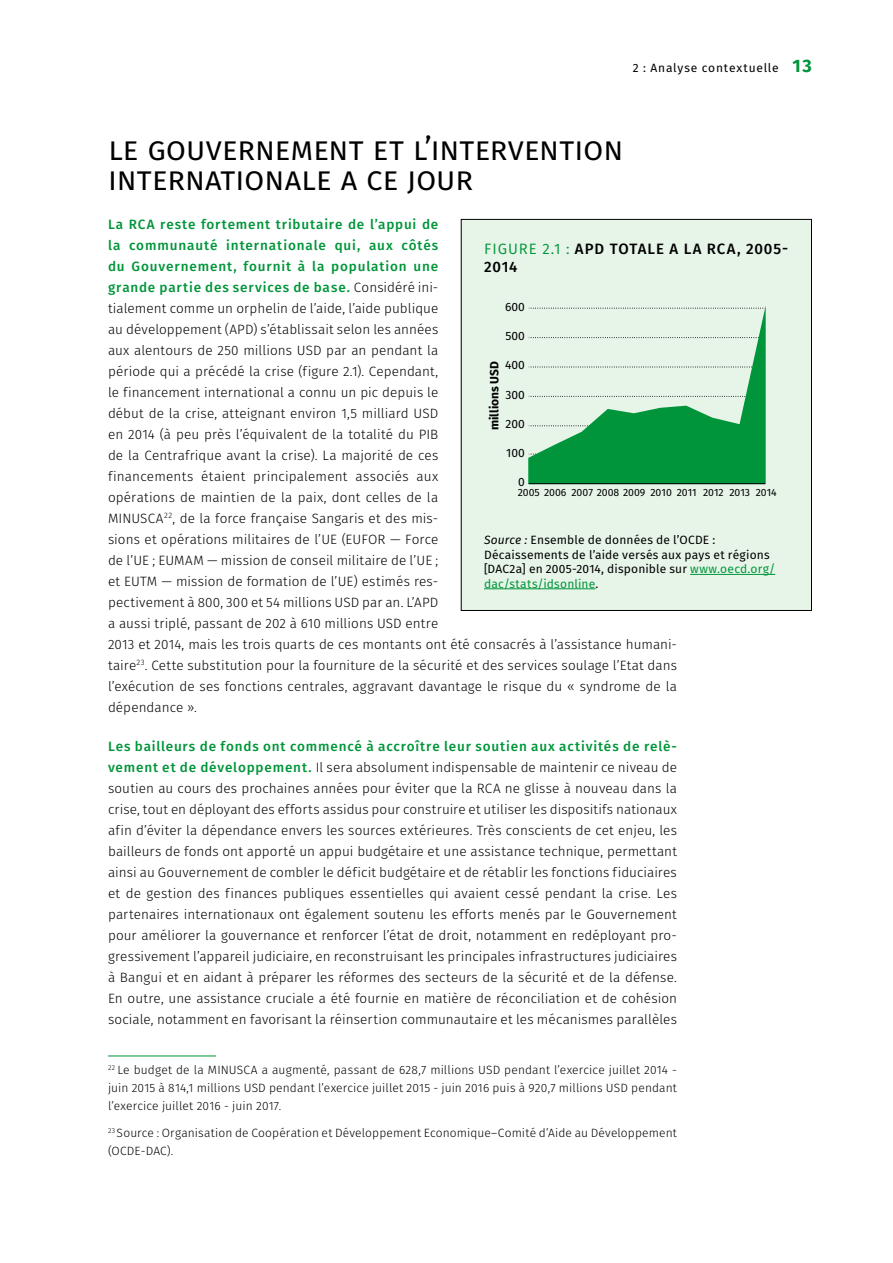
<style>
.page{position:relative;width:893px;height:1263px;background:#fff}
.page>*{position:absolute;margin:0;border:0;box-sizing:border-box;transform-origin:0 0}
.t1{font:33px/30px "Fira Sans";letter-spacing:-.01em;color:#000}
.t2{font:500 15px/18px "Fira Sans";letter-spacing:.06em;color:#000}
.t3{font:300 13.5px/21px "Fira Sans";letter-spacing:.005em;color:#000}
.t4{font:300 12px/18px "Fira Sans";letter-spacing:.01em;color:#000;text-align:justify}
.t5{font:12px/14.4px "Fira Sans";letter-spacing:.015em;color:#000}
.t6{font:12px "Fira Sans";letter-spacing:.065em;color:#000}
.t7{font:700 12px "Fira Sans";color:#000}
.t8{font:10.5px "Fira Sans";color:#000}
.s1{font-weight:700;font-size:18px;color:#00953a}
.s2{font-weight:500;color:#00953a}
.s3{font-weight:400;color:#00953a}
.s4{font-style:italic}
.s5{color:#00953a}
</style>
<div class="page">
<hr style="left:108px;top:1055px;width:108px;height:1px;background:#00953a">
<div style="left:461px;top:219px;width:350px;height:391px;background:#e7f5e9"></div>
<hr style="left:690px;top:574px;width:85px;height:1px;background:#00953a">
<hr style="left:484px;top:588px;width:112px;height:1px;background:#00953a">
<svg style="left:528px;top:306px;width:238px;height:178px"></svg>
<hr style="left:529px;top:483px;width:236px;height:1px;background:#000">
<div style="left:461px;top:219px;width:351px;height:392px;border:1px solid #000"></div>
<p class="t6" style="left:633px;top:59px;width:180px">2 : Analyse contextuelle <span class="s1">13</span></p>
<h1 class="t1" style="left:108px;top:133px;width:517px">Le Gouvernement et l’intervention internationale a ce jour</h1>
<p class="t3" style="left:108px;top:214px;width:570px"><span class="s2">La RCA reste fortement tributaire de l’appui de<br>la communauté internationale qui, aux côtés<br>du Gouvernement, fournit à la population une<br>grande partie des services de base.</span> Considéré ini-<br>tialement comme un orphelin de l’aide, l’aide publique<br>au développement (APD) s’établissait selon les années<br>aux alentours de 250 millions USD par an pendant la<br>période qui a précédé la crise (figure 2.1). Cependant,<br>le financement international a connu un pic depuis le<br>début de la crise, atteignant environ 1,5 milliard USD<br>en 2014 (à peu près l’équivalent de la totalité du PIB<br>de la Centrafrique avant la crise). La majorité de ces<br>financements étaient principalement associés aux<br>opérations de maintien de la paix, dont celles de la<br>MINUSCA<sup>22</sup>, de la force française Sangaris et des mis-<br>sions et opérations militaires de l’UE (EUFOR — Force<br>de l’UE ; EUMAM — mission de conseil militaire de l’UE ;<br>et EUTM — mission de formation de l’UE) estimés res-<br>pectivement à 800, 300 et 54 millions USD par an. L’APD<br>a aussi triplé, passant de 202 à 610 millions USD entre<br>2013 et 2014, mais les trois quarts de ces montants ont été consacrés à l’assistance humani&shy;taire<sup>23</sup>. Cette substitution pour la fourniture de la sécurité et des services soulage l’Etat dans l’exécution de ses fonctions centrales, aggravant davantage le risque du « syndrome de la dépendance ».</p>
<p class="t3" style="left:108px;top:736px;width:570px;text-align:justify"><span class="s2">Les bailleurs de fonds ont commencé à accroître leur soutien aux activités de relè&shy;vement et de développement.</span> Il sera absolument indispensable de maintenir ce niveau de soutien au cours des prochaines années pour éviter que la RCA ne glisse à nouveau dans la crise, tout en déployant des efforts assidus pour construire et utiliser les dispositifs nationaux afin d’éviter la dépendance envers les sources extérieures. Très conscients de cet enjeu, les bailleurs de fonds ont apporté un appui budgétaire et une assistance technique, permettant ainsi au Gouvernement de combler le déficit budgétaire et de rétablir les fonctions fiduciaires et de gestion des finances publiques essentielles qui avaient cessé pendant la crise. Les partenaires internationaux ont également soutenu les efforts menés par le Gouvernement pour améliorer la gouvernance et renforcer l’état de droit, notamment en redéployant pro&shy;gressivement l’appareil judiciaire, en reconstruisant les principales infrastructures judiciaires à Bangui et en aidant à préparer les réformes des secteurs de la sécurité et de la défense.<br>En outre, une assistance cruciale a été fournie en matière de réconciliation et de cohésion sociale, notamment en favorisant la réinsertion communautaire et les mécanismes parallèles</p>
<p class="t4" style="left:108px;top:1061px;width:570px"><sup>22</sup> Le budget de la MINUSCA a augmenté, passant de 628,7 millions USD pendant l’exercice juillet 2014 - juin 2015 à 814,1 millions USD pendant l’exercice juillet 2015 - juin 2016 puis à 920,7 millions USD pendant l’exercice juillet 2016 - juin 2017.</p>
<p class="t4" style="left:108px;top:1124px;width:570px"><sup>23</sup> Source : Organisation de Coopération et Développement Economique–Comité d’Aide au Développement (OCDE-DAC).</p>
<p class="t2" style="left:484px;top:239px;width:306px"><span class="s3">FIGURE 2.1 :</span> APD TOTALE A LA RCA, 2005-<br>2014</p>
<p class="t5" style="left:505px;top:299px;width:21px">600</p>
<p class="t5" style="left:505px;top:329px;width:21px">500</p>
<p class="t5" style="left:505px;top:358px;width:21px">400</p>
<p class="t7" style="left:486px;top:430px;width:71px;rotate:-90deg">millions USD</p>
<p class="t5" style="left:505px;top:387px;width:21px">300</p>
<p class="t5" style="left:505px;top:416px;width:21px">200</p>
<p class="t5" style="left:506px;top:445px;width:20px">100</p>
<p class="t5" style="left:518px;top:474px;width:8px">0</p>
<p class="t8" style="left:518px;top:484px;width:261px">2005 2006 2007 2008 2009 2010 2011 2012 2013 2014</p>
<p class="t5" style="left:484px;top:533px;width:293px"><span class="s4">Source :</span> Ensemble de données de l’OCDE :<br>Décaissements de l’aide versés aux pays et régions [DAC2a] en 2005-2014, disponible sur <span class="s5">www.oecd.org/ dac/stats/idsonline</span>.</p>
</div>
